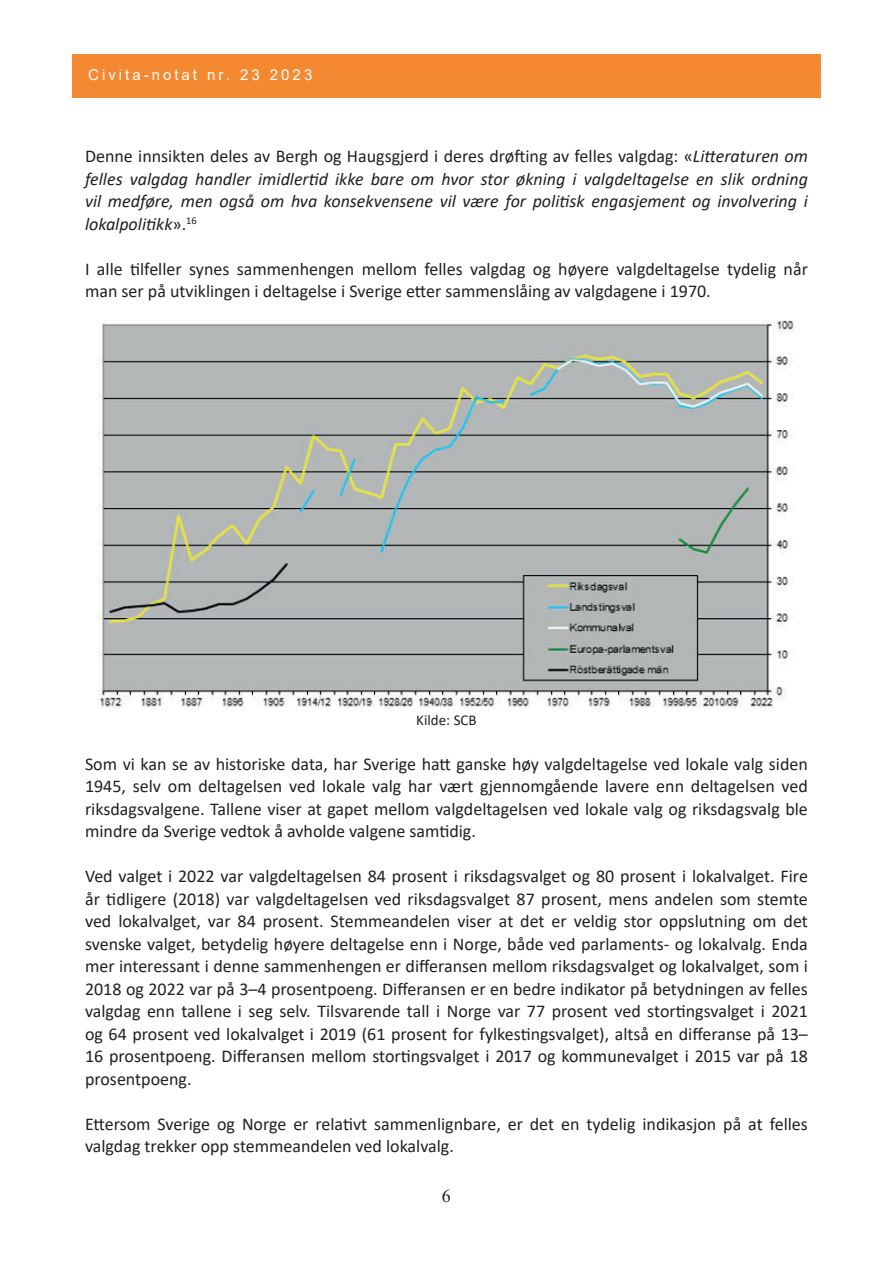
<style>
.page{position:relative;width:893px;height:1263px;background:#fff}
.page>*{position:absolute;margin:0;border:0;box-sizing:border-box;transform-origin:0 0}
.t1{font:18px/22.5px "Calibri";color:#231f20}
.t2{font:italic 18px/22.5px "Calibri";color:#231f20;text-align:justify}
.t3{font:18px "Times New Roman";color:#231f20}
.t4{font:15px "Arial";letter-spacing:.2em;color:#fff}
.t5{font:15px "Calibri";color:#231f20}
.s1{font-style:normal}
</style>
<div class="page">
<div style="left:72px;top:54px;width:749px;height:44px;background:#f58932"></div>
<img style="left:98px;top:320px;width:696px;height:387px">
<p class="t4" style="left:88px;top:66px;width:226px">Civita-notat nr. 23 2023</p>
<p class="t2" style="left:85px;top:144px;width:724px"><span class="s1">Denne innsikten deles av Bergh og Haugsgjerd i deres drøfting av felles valgdag: «</span>Litteraturen om felles valgdag handler imidlertid ikke bare om hvor stor økning i valgdeltagelse en slik ordning vil medføre, men også om hva konsekvensene vil være for politisk engasjement og involvering i lokalpolitikk<span class="s1">».</span><sup>16</sup></p>
<p class="t1" style="left:85px;top:257px;width:724px">I alle tilfeller synes sammenhengen mellom felles valgdag og høyere valgdeltagelse tydelig når man ser på utviklingen i deltagelse i Sverige etter sammenslåing av valgdagene i 1970.</p>
<p class="t5" style="left:416px;top:709px;width:62px">Kilde: SCB</p>
<p class="t1" style="left:85px;top:752px;width:724px;text-align:justify">Som vi kan se av historiske data, har Sverige hatt ganske høy valgdeltagelse ved lokale valg siden 1945, selv om deltagelsen ved lokale valg har vært gjennomgående lavere enn deltagelsen ved riksdagsvalgene. Tallene viser at gapet mellom valgdeltagelsen ved lokale valg og riksdagsvalg ble mindre da Sverige vedtok å avholde valgene samtidig.</p>
<p class="t1" style="left:85px;top:865px;width:724px;text-align:justify">Ved valget i 2022 var valgdeltagelsen 84 prosent i riksdagsvalget og 80 prosent i lokalvalget. Fire år tidligere (2018) var valgdeltagelsen ved riksdagsvalget 87 prosent, mens andelen som stemte ved lokalvalget, var 84 prosent. Stemmeandelen viser at det er veldig stor oppslutning om det svenske valget, betydelig høyere deltagelse enn i Norge, både ved parlaments- og lokalvalg. Enda mer interessant i denne sammenhengen er differansen mellom riksdagsvalget og lokalvalget, som i 2018 og 2022 var på 3–4 prosentpoeng. Differansen er en bedre indikator på betydningen av felles valgdag enn tallene i seg selv. Tilsvarende tall i Norge var 77 prosent ved stortingsvalget i 2021 og 64 prosent ved lokalvalget i 2019 (61 prosent for fylkestingsvalget), altså en differanse på 13– 16 prosentpoeng. Differansen mellom stortingsvalget i 2017 og kommunevalget i 2015 var på 18 prosentpoeng.</p>
<p class="t1" style="left:85px;top:1112px;width:724px">Ettersom Sverige og Norge er relativt sammenlignbare, er det en tydelig indikasjon på at felles valgdag trekker opp stemmeandelen ved lokalvalg.</p>
<p class="t3" style="left:442px;top:1185px;width:10px">6</p>
</div>
